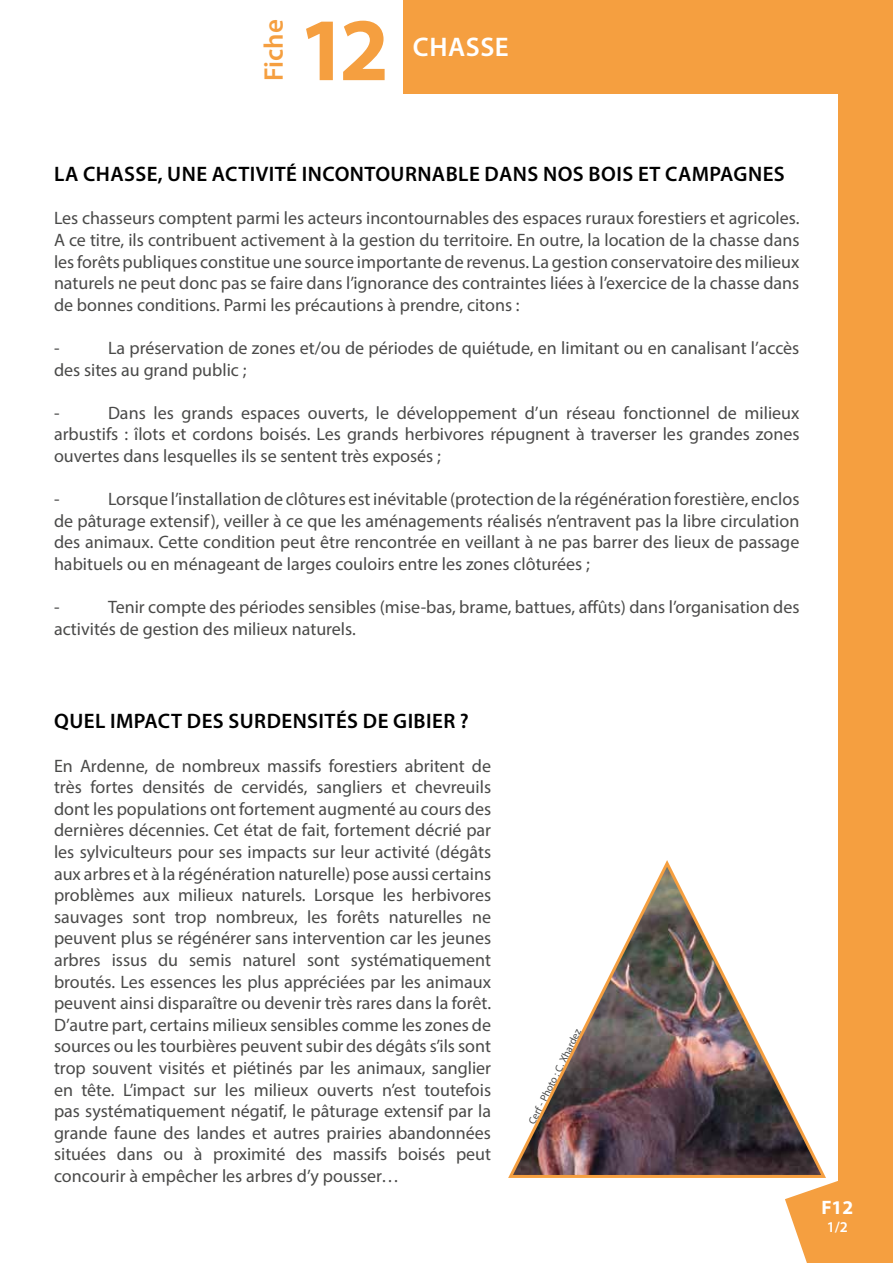
<style>
.page{position:relative;width:893px;height:1263px;background:#fff}
.page>*{position:absolute;margin:0;border:0;box-sizing:border-box;transform-origin:0 0}
.t1{font:700 90px "Myriad Pro";color:#f59f40}
.t2{font:600 27px "Myriad Pro";letter-spacing:.02em;color:#fff}
.t3{font:600 27px "Myriad Pro";color:#f59f40}
.t4{font:600 21px "Myriad Pro";letter-spacing:.02em;color:#000}
.t5{font:700 19.5px "Myriad Pro";color:#fff}
.t6{font:18px/21.6px "Myriad Pro";color:#4a4a49;text-align:justify}
.t7{font:600 15px "Myriad Pro";color:#fff}
.t8{font:10.5px "Myriad Pro";color:#4a4a49}
</style>
<div class="page">
<div style="left:839px;top:0;width:54px;height:1263px;background:#f59f40"></div>
<div style="left:403px;top:0;width:490px;height:94px;background:#f59f40"></div>
<svg style="left:785px;top:1162px;width:54px;height:101px"></svg>
<img style="left:508px;top:860px;width:320px;height:319px">
<h2 class="t3" style="left:256px;top:81px;width:63px;rotate:-90deg">Fiche</h2>
<h1 class="t1" style="left:298px;top:-9px;width:92px">12</h1>
<h2 class="t2" style="left:413px;top:30px;width:97px">CHASSE</h2>
<p class="t4" style="left:54px;top:161px;width:732px">LA CHASSE, UNE ACTIVITÉ INCONTOURNABLE DANS NOS BOIS ET CAMPAGNES</p>
<p class="t6" style="left:54px;top:207px;width:747px">Les chasseurs comptent parmi les acteurs incontournables des espaces ruraux forestiers et agricoles.<br>A ce titre, ils contribuent activement à la gestion du territoire. En outre, la location de la chasse dans les forêts publiques constitue une source importante de revenus. La gestion conservatoire des milieux naturels ne peut donc pas se faire dans l’ignorance des contraintes liées à l’exercice de la chasse dans de bonnes conditions. Parmi les précautions à prendre, citons :</p>
<p class="t6" style="left:54px;top:337px;width:7px">-</p>
<p class="t6" style="left:54px;top:337px;width:747px;text-indent:54px">La préservation de zones et/ou de périodes de quiétude, en limitant ou en canalisant l’accès des sites au grand public ;</p>
<p class="t6" style="left:54px;top:402px;width:7px">-</p>
<p class="t6" style="left:54px;top:402px;width:747px;text-indent:54px">Dans les grands espaces ouverts, le développement d’un réseau fonctionnel de milieux arbustifs : îlots et cordons boisés. Les grands herbivores répugnent à traverser les grandes zones ouvertes dans lesquelles ils se sentent très exposés ;</p>
<p class="t6" style="left:54px;top:488px;width:7px">-</p>
<p class="t6" style="left:54px;top:488px;width:747px;text-indent:54px">Lorsque l’installation de clôtures est inévitable (protection de la régénération forestière, enclos de pâturage extensif), veiller à ce que les aménagements réalisés n’entravent pas la libre circulation des animaux. Cette condition peut être rencontrée en veillant à ne pas barrer des lieux de passage habituels ou en ménageant de larges couloirs entre les zones clôturées ;</p>
<p class="t6" style="left:54px;top:596px;width:7px">-</p>
<p class="t6" style="left:54px;top:596px;width:747px;text-indent:54px">Tenir compte des périodes sensibles (mise-bas, brame, battues, affûts) dans l’organisation des activités de gestion des milieux naturels.</p>
<p class="t4" style="left:54px;top:708px;width:416px">QUEL IMPACT DES SURDENSITÉS DE GIBIER ?</p>
<p class="t6" style="left:54px;top:754px;width:439px">En Ardenne, de nombreux massifs forestiers abritent de très fortes densités de cervidés, sangliers et chevreuils dont les populations ont fortement augmenté au cours des dernières décennies. Cet état de fait, fortement décrié par les sylviculteurs pour ses impacts sur leur activité (dégâts aux arbres et à la régénération naturelle) pose aussi certains problèmes aux milieux naturels. Lorsque les herbivores sauvages sont trop nombreux, les forêts naturelles ne peuvent plus se régénérer sans intervention car les jeunes arbres issus du semis naturel sont systématiquement broutés. Les essences les plus appréciées par les animaux peuvent ainsi disparaître ou devenir très rares dans la forêt.<br>D’autre part, certains milieux sensibles comme les zones de sources ou les tourbières peuvent subir des dégâts s’ils sont trop souvent visités et piétinés par les animaux, sanglier en tête. L’impact sur les milieux ouverts n’est toutefois pas systématiquement négatif, le pâturage extensif par la grande faune des landes et autres prairies abandonnées situées dans ou à proximité des massifs boisés peut concourir à empêcher les arbres d’y pousser…</p>
<p class="t8" style="left:525px;top:1120px;width:107px;rotate:-63deg">Cerf - Photo : C. Xhardez</p>
<p class="t5" style="left:821px;top:1194px;width:33px">F12</p>
<p class="t7" style="left:827px;top:1217px;width:23px">1/2</p>
</div>
